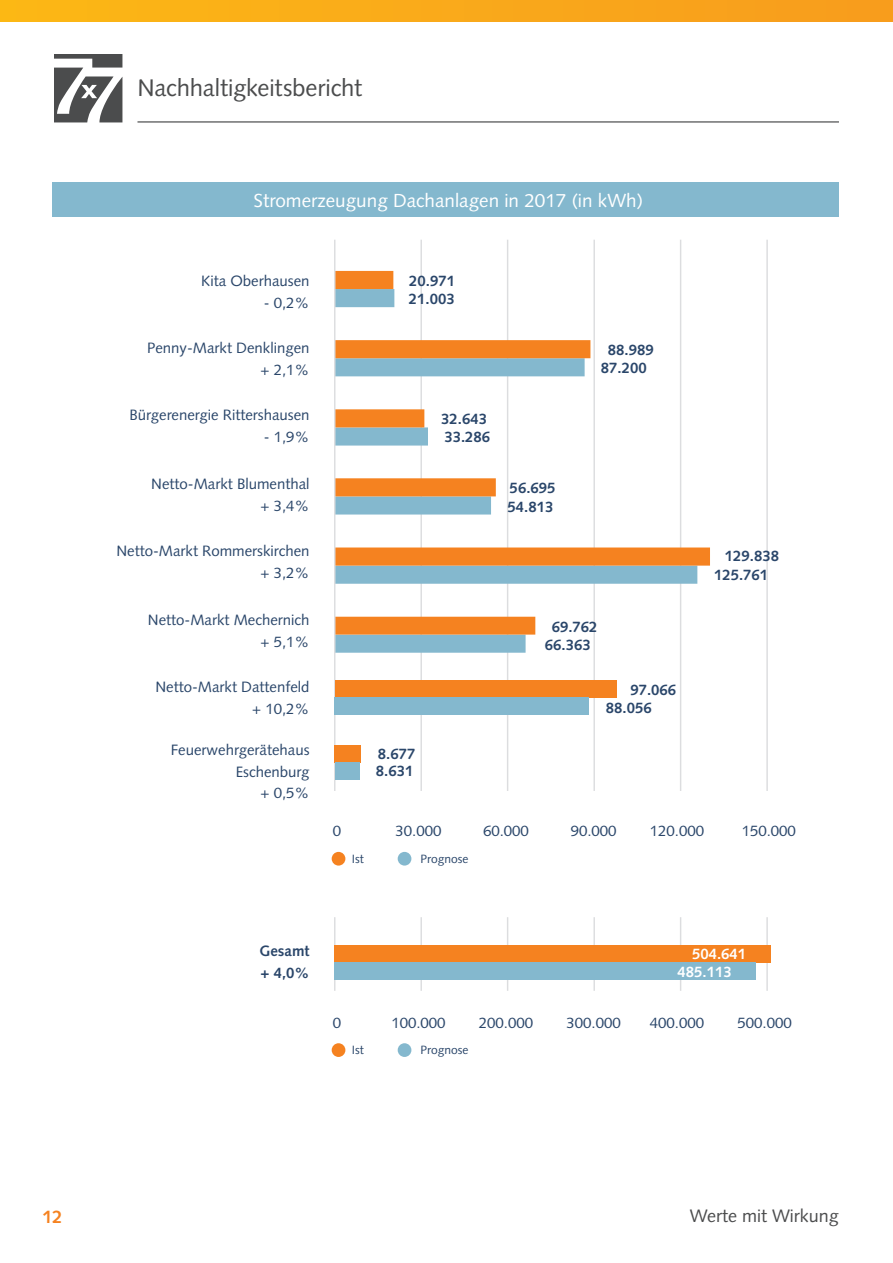
<style>
.page{position:relative;width:893px;height:1263px;background:#fff}
.page>*{position:absolute;margin:0;border:0;box-sizing:border-box;transform-origin:0 0}
.t1{font:24px "Syntax";letter-spacing:-.01em;color:#4b4c4d}
.t2{font:18.9px "Syntax";color:#fff}
.t3{font:18px "Syntax";color:#4b4c4d}
.t4{font:700 18px "Syntax";color:#f58220}
.t5{font:15px/21.6px "Syntax";color:#2a466a;text-align:right}
.t6{font:700 15px/18.1px "Syntax";color:#2a466a}
.t7{font:700 15px/17.5px "Syntax";color:#fff}
.t8{font:12px "Syntax";color:#2a466a}
</style>
<div class="page">
<div style="left:0;top:0;width:893px;height:21px;background:linear-gradient(to right,#fcb815,#f89c1d)"></div>
<hr style="left:137px;top:121px;width:702px;height:2px;background:#4b4c4d">
<svg style="left:54px;top:54px;width:68px;height:68px"></svg>
<div style="left:52px;top:183px;width:787px;height:34px;background:#84b8ce"></div>
<hr style="left:766px;top:917px;width:2px;height:74px;background:#dcdddf">
<hr style="left:680px;top:917px;width:1px;height:74px;background:#dcdddf">
<hr style="left:593px;top:917px;width:2px;height:74px;background:#dcdddf">
<hr style="left:507px;top:917px;width:1px;height:74px;background:#dcdddf">
<hr style="left:420px;top:917px;width:2px;height:74px;background:#dcdddf">
<hr style="left:334px;top:917px;width:1px;height:74px;background:#dcdddf">
<div style="left:332px;top:1043px;width:13px;height:14px;background:#f58220;border-radius:50%"></div>
<div style="left:398px;top:1043px;width:13px;height:14px;background:#84b8ce;border-radius:50%"></div>
<div style="left:334px;top:945px;width:436px;height:17px;background:#f58220"></div>
<div style="left:334px;top:962px;width:422px;height:17px;background:#84b8ce"></div>
<hr style="left:766px;top:240px;width:2px;height:551px;background:#dcdddf">
<hr style="left:680px;top:240px;width:1px;height:551px;background:#dcdddf">
<hr style="left:593px;top:240px;width:2px;height:551px;background:#dcdddf">
<hr style="left:507px;top:240px;width:1px;height:551px;background:#dcdddf">
<hr style="left:420px;top:240px;width:2px;height:551px;background:#dcdddf">
<svg style="left:335px;top:635px;width:347px;height:18px;fill:#84b8ce"></svg>
<svg style="left:335px;top:271px;width:375px;height:364px"></svg>
<hr style="left:334px;top:240px;width:1px;height:551px;background:#dcdddf">
<div style="left:332px;top:852px;width:13px;height:13px;background:#f58220;border-radius:50%"></div>
<div style="left:398px;top:852px;width:13px;height:13px;background:#84b8ce;border-radius:50%"></div>
<div style="left:335px;top:745px;width:26px;height:17px;background:#f58220"></div>
<div style="left:335px;top:681px;width:282px;height:17px;background:#f58220"></div>
<div style="left:335px;top:762px;width:25px;height:17px;background:#84b8ce"></div>
<div style="left:335px;top:698px;width:254px;height:17px;background:#84b8ce"></div>
<h1 class="t1" style="left:137px;top:74px;width:226px">Nachhaltigkeitsbericht</h1>
<p class="t2" style="left:254px;top:189px;width:391px">Stromerzeugung Dachanlagen in 2017 (in kWh)</p>
<p class="t5" style="left:201px;top:270px;width:110px">Kita Oberhausen</p>
<p class="t5" style="left:264px;top:292px;width:47px">- 0,2%</p>
<p class="t5" style="left:147px;top:337px;width:164px">Penny-Markt Denklingen + 2,1%</p>
<p class="t5" style="left:130px;top:404px;width:181px">Bürgerenergie Rittershausen</p>
<p class="t5" style="left:264px;top:426px;width:47px">- 1,9%</p>
<p class="t5" style="left:151px;top:473px;width:160px">Netto-Markt Blumenthal + 3,4%</p>
<p class="t5" style="left:116px;top:540px;width:195px">Netto-Markt Rommerskirchen + 3,2%</p>
<p class="t5" style="left:148px;top:609px;width:163px">Netto-Markt Mechernich + 5,1%</p>
<p class="t5" style="left:155px;top:676px;width:156px">Netto-Markt Dattenfeld + 10,2%</p>
<p class="t5" style="left:171px;top:739px;width:140px">Feuerwehrgerätehaus<br>Eschenburg<br>+ 0,5%</p>
<p class="t6" style="left:409px;top:272px;width:48px">20.971<br>21.003</p>
<p class="t6" style="left:441px;top:409px;width:51px">32.643<br>33.286</p>
<p class="t6" style="left:510px;top:479px;width:47px">56.695</p>
<p class="t6" style="left:507px;top:498px;width:47px">54.813</p>
<p class="t6" style="left:601px;top:341px;width:55px;text-align:center">88.989<br>87.200</p>
<p class="t6" style="left:378px;top:745px;width:39px">8.677</p>
<p class="t6" style="left:376px;top:762px;width:39px">8.631</p>
<p class="t6" style="left:552px;top:618px;width:47px">69.762</p>
<p class="t6" style="left:545px;top:636px;width:47px">66.363</p>
<p class="t6" style="left:630px;top:681px;width:47px">97.066</p>
<p class="t6" style="left:606px;top:699px;width:47px">88.056</p>
<p class="t6" style="left:714px;top:546px;width:67px;line-height:19.2px;text-indent:11px">129.838<br>125.761</p>
<p class="t5" style="left:333px;top:820px;width:10px">0</p>
<p class="t5" style="left:396px;top:820px;width:47px">30.000</p>
<p class="t5" style="left:483px;top:820px;width:47px">60.000</p>
<p class="t5" style="left:571px;top:820px;width:47px">90.000</p>
<p class="t5" style="left:650px;top:820px;width:56px">120.000</p>
<p class="t5" style="left:742px;top:820px;width:56px">150.000</p>
<p class="t8" style="left:352px;top:852px;width:13px">Ist</p>
<p class="t8" style="left:421px;top:852px;width:49px">Prognose</p>
<p class="t6" style="left:260px;top:940px;width:51px;line-height:21.6px">Gesamt + 4,0%</p>
<p class="t7" style="left:677px;top:945px;width:70px;text-indent:15px">504.641<br>485.113</p>
<p class="t5" style="left:333px;top:1012px;width:10px">0</p>
<p class="t5" style="left:391px;top:1012px;width:56px">100.000</p>
<p class="t5" style="left:479px;top:1012px;width:56px">200.000</p>
<p class="t5" style="left:566px;top:1012px;width:56px">300.000</p>
<p class="t5" style="left:650px;top:1012px;width:56px">400.000</p>
<p class="t5" style="left:737px;top:1012px;width:56px">500.000</p>
<p class="t8" style="left:352px;top:1043px;width:13px">Ist</p>
<p class="t8" style="left:421px;top:1043px;width:49px">Prognose</p>
<p class="t4" style="left:43px;top:1206px;width:22px">12</p>
<p class="t3" style="left:690px;top:1205px;width:151px">Werte mit Wirkung</p>
</div>
